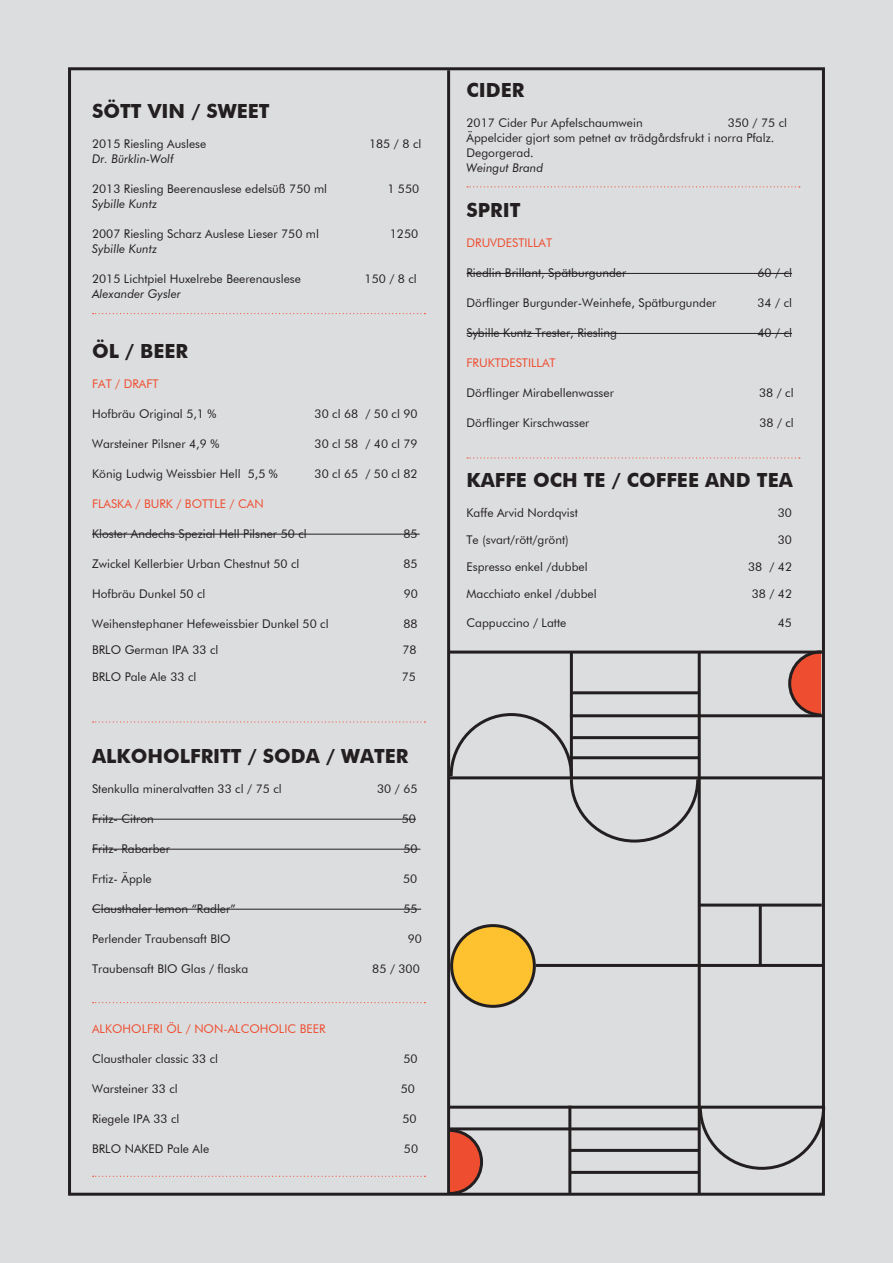
<style>
.page{position:relative;width:893px;height:1263px;background:#dcdddf}
.page>*{position:absolute;margin:0;border:0;box-sizing:border-box;transform-origin:0 0}
.t1{font:700 19.5px "Futura BT";color:#231f20}
.t2{font:12px/15px "Futura BT";color:#231f20}
.t3{font:12px "Futura BT";color:#ef4d2f}
.t4{font:italic 12px "Futura BT";color:#231f20}
</style>
<div class="page">
<hr style="left:447px;top:70px;width:3px;height:1125px;background:#231f20">
<svg style="left:447px;top:1127px;width:38px;height:69px;background:#bb5f4f"></svg>
<svg style="left:697px;top:1103px;width:130px;height:68px;background:#cacbcd"></svg>
<hr style="left:698px;top:1106px;width:3px;height:87px;background:#231f20">
<hr style="left:568px;top:1106px;width:3px;height:87px;background:#231f20">
<hr style="left:450px;top:1106px;width:374px;height:3px;background:#231f20">
<hr style="left:570px;top:1149px;width:129px;height:3px;background:#231f20">
<hr style="left:570px;top:1171px;width:129px;height:3px;background:#231f20">
<hr style="left:448px;top:1127px;width:251px;height:3px;background:#231f20">
<div style="left:452px;top:925px;width:82px;height:81px;background:#fec231;border-radius:50%"></div>
<div style="left:450px;top:924px;width:86px;height:84px;border:3px solid #231f20;border-radius:50%"></div>
<div style="left:450px;top:711px;width:248px;height:133px;background:#dcdddf"></div>
<svg style="left:787px;top:649px;width:37px;height:69px;background:#c76553"></svg>
<hr style="left:698px;top:651px;width:3px;height:458px;background:#231f20">
<hr style="left:570px;top:653px;width:3px;height:126px;background:#231f20">
<hr style="left:449px;top:776px;width:374px;height:3px;background:#231f20">
<hr style="left:571px;top:691px;width:128px;height:3px;background:#231f20">
<hr style="left:570px;top:714px;width:253px;height:3px;background:#231f20">
<hr style="left:536px;top:964px;width:287px;height:3px;background:#231f20">
<hr style="left:449px;top:651px;width:374px;height:3px;background:#231f20">
<hr style="left:571px;top:736px;width:128px;height:3px;background:#231f20">
<hr style="left:571px;top:756px;width:128px;height:3px;background:#231f20">
<hr style="left:699px;top:903px;width:123px;height:3px;background:#231f20">
<hr style="left:759px;top:905px;width:3px;height:61px;background:#231f20">
<svg style="left:93px;top:313px;width:332px;height:1px"></svg>
<hr style="left:92px;top:534px;width:328px;height:1px;background:#231f20">
<svg style="left:93px;top:721px;width:332px;height:1px"></svg>
<hr style="left:92px;top:819px;width:324px;height:1px;background:#231f20">
<hr style="left:92px;top:849px;width:328px;height:1px;background:#231f20">
<hr style="left:92px;top:909px;width:329px;height:1px;background:#231f20">
<svg style="left:93px;top:1002px;width:332px;height:1px"></svg>
<svg style="left:93px;top:1176px;width:332px;height:1px"></svg>
<svg style="left:467px;top:186px;width:333px;height:1px"></svg>
<hr style="left:467px;top:273px;width:325px;height:1px;background:#231f20">
<hr style="left:467px;top:333px;width:325px;height:1px;background:#231f20">
<svg style="left:467px;top:457px;width:333px;height:1px"></svg>
<p class="t1" style="left:92px;top:99px;width:179px">SÖTT VIN / SWEET</p>
<p class="t2" style="left:92px;top:136px;width:116px">2015 Riesling Auslese</p>
<p class="t2" style="left:369px;top:136px;width:54px">185 / 8 cl</p>
<p class="t4" style="left:92px;top:152px;width:83px">Dr. Bürklin-Wolf</p>
<p class="t2" style="left:92px;top:181px;width:237px">2013 Riesling Beerenauslese edelsüß 750 ml</p>
<p class="t2" style="left:387px;top:181px;width:33px">1 550</p>
<p class="t4" style="left:92px;top:197px;width:67px">Sybille Kuntz</p>
<p class="t2" style="left:92px;top:226px;width:228px">2007 Riesling Scharz Auslese Lieser 750 ml</p>
<p class="t2" style="left:390px;top:226px;width:30px">1250</p>
<p class="t4" style="left:92px;top:242px;width:67px">Sybille Kuntz</p>
<p class="t2" style="left:92px;top:271px;width:210px">2015 Lichtpiel Huxelrebe Beerenauslese</p>
<p class="t2" style="left:365px;top:271px;width:54px">150 / 8 cl</p>
<p class="t4" style="left:92px;top:287px;width:90px">Alexander Gysler</p>
<p class="t1" style="left:92px;top:339px;width:98px">ÖL / BEER</p>
<p class="t3" style="left:92px;top:377px;width:68px">FAT / DRAFT</p>
<p class="t2" style="left:92px;top:406px;width:126px">Hofbräu Original 5,1 %</p>
<p class="t2" style="left:315px;top:406px;width:105px">30 cl 68 / 50 cl 90</p>
<p class="t2" style="left:92px;top:436px;width:129px">Warsteiner Pilsner 4,9 %</p>
<p class="t2" style="left:315px;top:436px;width:105px">30 cl 58 / 40 cl 79</p>
<p class="t2" style="left:92px;top:466px;width:187px">König Ludwig Weissbier Hell 5,5 %</p>
<p class="t2" style="left:315px;top:466px;width:105px">30 cl 65 / 50 cl 82</p>
<p class="t3" style="left:92px;top:497px;width:173px">FLASKA / BURK / BOTTLE / CAN</p>
<p class="t2" style="left:92px;top:526px;width:216px">Kloster Andechs Spezial Hell Pilsner 50 cl</p>
<p class="t2" style="left:403px;top:526px;width:16px">85</p>
<p class="t2" style="left:92px;top:556px;width:209px">Zwickel Kellerbier Urban Chestnut 50 cl</p>
<p class="t2" style="left:403px;top:556px;width:16px">85</p>
<p class="t2" style="left:92px;top:586px;width:115px">Hofbräu Dunkel 50 cl</p>
<p class="t2" style="left:404px;top:586px;width:16px">90</p>
<p class="t2" style="left:92px;top:616px;width:238px">Weihenstephaner Hefeweissbier Dunkel 50 cl</p>
<p class="t2" style="left:403px;top:616px;width:16px">88</p>
<p class="t2" style="left:92px;top:642px;width:128px">BRLO German IPA 33 cl</p>
<p class="t2" style="left:402px;top:642px;width:16px">78</p>
<p class="t2" style="left:92px;top:669px;width:106px">BRLO Pale Ale 33 cl</p>
<p class="t2" style="left:402px;top:669px;width:16px">75</p>
<p class="t1" style="left:92px;top:744px;width:318px">ALKOHOLFRITT / SODA / WATER</p>
<p class="t2" style="left:92px;top:781px;width:191px">Stenkulla mineralvatten 33 cl / 75 cl</p>
<p class="t2" style="left:377px;top:781px;width:42px">30 / 65</p>
<p class="t2" style="left:92px;top:811px;width:63px">Fritz- Citron</p>
<p class="t2" style="left:402px;top:811px;width:16px">50</p>
<p class="t2" style="left:92px;top:841px;width:79px">Fritz- Rabarber</p>
<p class="t2" style="left:403px;top:841px;width:16px">50</p>
<p class="t2" style="left:92px;top:871px;width:61px">Frtiz- Äpple</p>
<p class="t2" style="left:403px;top:871px;width:16px">50</p>
<p class="t2" style="left:92px;top:901px;width:145px">Clausthaler lemon “Radler”</p>
<p class="t2" style="left:403px;top:901px;width:16px">55</p>
<p class="t2" style="left:92px;top:931px;width:140px">Perlender Traubensaft BIO</p>
<p class="t2" style="left:408px;top:931px;width:16px">90</p>
<p class="t2" style="left:92px;top:961px;width:158px">Traubensaft BIO Glas / flaska</p>
<p class="t2" style="left:372px;top:961px;width:49px">85 / 300</p>
<p class="t3" style="left:92px;top:1022px;width:235px">ALKOHOLFRI ÖL / NON-ALCOHOLIC BEER</p>
<p class="t2" style="left:92px;top:1051px;width:128px">Clausthaler classic 33 cl</p>
<p class="t2" style="left:403px;top:1051px;width:16px">50</p>
<p class="t2" style="left:92px;top:1081px;width:87px">Warsteiner 33 cl</p>
<p class="t2" style="left:401px;top:1081px;width:16px">50</p>
<p class="t2" style="left:92px;top:1111px;width:89px">Riegele IPA 33 cl</p>
<p class="t2" style="left:402px;top:1111px;width:16px">50</p>
<p class="t2" style="left:92px;top:1141px;width:119px">BRLO NAKED Pale Ale</p>
<p class="t2" style="left:404px;top:1141px;width:16px">50</p>
<p class="t1" style="left:467px;top:79px;width:59px">CIDER</p>
<p class="t2" style="left:467px;top:116px;width:178px">2017 Cider Pur Apfelschaumwein</p>
<p class="t2" style="left:728px;top:116px;width:61px">350 / 75 cl</p>
<p class="t2" style="left:467px;top:131px;width:309px">Äppelcider gjort som petnet av trädgårdsfrukt i norra Pfalz.<br>Degorgerad.</p>
<p class="t4" style="left:467px;top:161px;width:78px">Weingut Brand</p>
<p class="t1" style="left:467px;top:199px;width:55px">SPRIT</p>
<p class="t3" style="left:467px;top:236px;width:87px">DRUVDESTILLAT</p>
<p class="t2" style="left:467px;top:266px;width:161px">Riedlin Brillant, Spätburgunder</p>
<p class="t2" style="left:757px;top:266px;width:36px">60 / cl</p>
<p class="t2" style="left:467px;top:296px;width:251px">Dörflinger Burgunder-Weinhefe, Spätburgunder</p>
<p class="t2" style="left:757px;top:296px;width:36px">34 / cl</p>
<p class="t2" style="left:467px;top:326px;width:152px">Sybille Kuntz Trester, Riesling</p>
<p class="t2" style="left:757px;top:326px;width:36px">40 / cl</p>
<p class="t3" style="left:467px;top:356px;width:91px">FRUKTDESTILLAT</p>
<p class="t2" style="left:467px;top:386px;width:149px">Dörflinger Mirabellenwasser</p>
<p class="t2" style="left:759px;top:386px;width:36px">38 / cl</p>
<p class="t2" style="left:467px;top:416px;width:124px">Dörflinger Kirschwasser</p>
<p class="t2" style="left:759px;top:416px;width:36px">38 / cl</p>
<p class="t1" style="left:467px;top:469px;width:328px">KAFFE OCH TE / COFFEE AND TEA</p>
<p class="t2" style="left:467px;top:506px;width:113px">Kaffe Arvid Nordqvist</p>
<p class="t2" style="left:778px;top:506px;width:16px">30</p>
<p class="t2" style="left:467px;top:533px;width:104px">Te (svart/rött/grönt)</p>
<p class="t2" style="left:778px;top:533px;width:16px">30</p>
<p class="t2" style="left:467px;top:560px;width:123px">Espresso enkel /dubbel</p>
<p class="t2" style="left:748px;top:560px;width:45px">38 / 42</p>
<p class="t2" style="left:467px;top:587px;width:132px">Macchiato enkel /dubbel</p>
<p class="t2" style="left:752px;top:587px;width:42px">38 / 42</p>
<p class="t2" style="left:467px;top:615px;width:101px">Cappuccino / Latte</p>
<p class="t2" style="left:778px;top:615px;width:16px">45</p>
</div>
